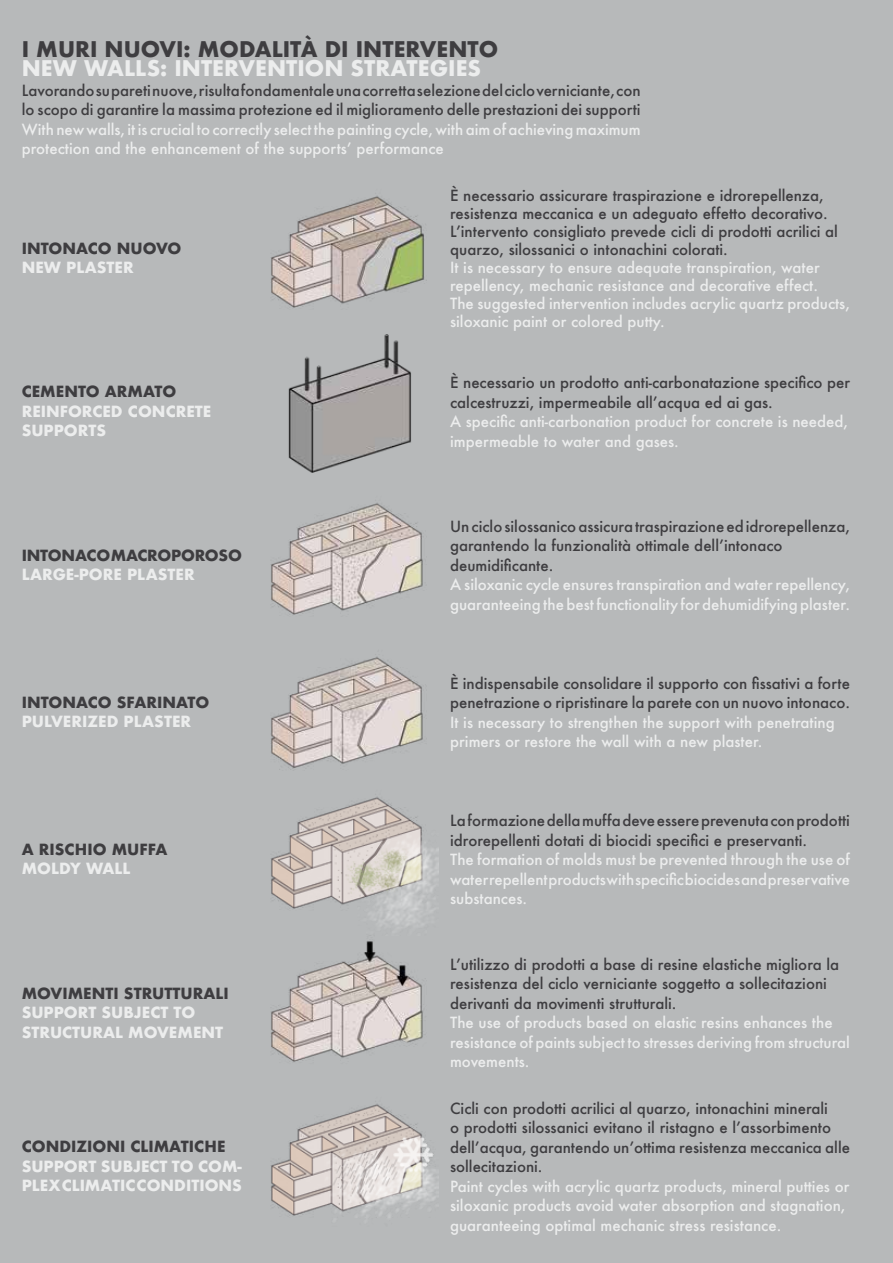
<style>
.page{position:relative;width:893px;height:1263px;background:#b7b9ba}
.page>*{position:absolute;margin:0;border:0;box-sizing:border-box;transform-origin:0 0}
.t1{font:700 21px "Futura";color:#3e3d40}
.t2{font:700 21px "Futura";color:#eceded}
.t3{font:500 15px/19.5px "Futura";color:#3e3d40}
.t4{font:500 15px/19.5px "Futura";color:#eceded}
.t5{font:700 15px/19.5px "Futura";color:#eceded}
.t6{font:700 15px "Futura";color:#3e3d40}
</style>
<div class="page">
<img style="left:271px;top:196px;width:167px;height:1022px">
<h1 class="t1" style="left:22px;top:33px;width:478px">I MURI NUOVI: MODALITÀ DI INTERVENTO</h1>
<h1 class="t2" style="left:22px;top:53px;width:461px">NEW WALLS: INTERVENTION STRATEGIES</h1>
<p class="t3" style="left:22px;top:80px;width:620px">Lavorando su pareti nuove, risulta fondamentale una corretta selezione del ciclo verniciante, con lo scopo di garantire la massima protezione ed il miglioramento delle prestazioni dei supporti</p>
<p class="t4" style="left:22px;top:119px;width:620px">With new walls, it is crucial to correctly select the painting cycle, with aim of achieving maximum protection and the enhancement of the supports’ performance</p>
<p class="t6" style="left:22px;top:237px;width:161px">INTONACO NUOVO</p>
<p class="t5" style="left:22px;top:258px;width:114px">NEW PLASTER</p>
<p class="t6" style="left:22px;top:381px;width:156px">CEMENTO ARMATO</p>
<p class="t5" style="left:22px;top:401px;width:191px">REINFORCED CONCRETE<br>SUPPORTS</p>
<p class="t6" style="left:22px;top:544px;width:222px">INTONACO MACROPOROSO</p>
<p class="t5" style="left:22px;top:565px;width:174px">LARGE-PORE PLASTER</p>
<p class="t6" style="left:22px;top:691px;width:189px">INTONACO SFARINATO</p>
<p class="t5" style="left:22px;top:712px;width:171px">PULVERIZED PLASTER</p>
<p class="t6" style="left:22px;top:838px;width:147px">A RISCHIO MUFFA</p>
<p class="t5" style="left:22px;top:859px;width:110px">MOLDY WALL</p>
<p class="t6" style="left:22px;top:982px;width:208px">MOVIMENTI STRUTTURALI</p>
<p class="t5" style="left:22px;top:1003px;width:203px">SUPPORT SUBJECT TO<br>STRUCTURAL MOVEMENT</p>
<p class="t6" style="left:22px;top:1135px;width:205px">CONDIZIONI CLIMATICHE</p>
<p class="t5" style="left:22px;top:1156px;width:222px">SUPPORT SUBJECT TO COM-<br>PLEX CLIMATIC CONDITIONS</p>
<p class="t3" style="left:450px;top:186px;width:389px;line-height:18px">È necessario assicurare traspirazione e idrorepellenza, resistenza meccanica e un adeguato effetto decorativo.<br>L’intervento consigliato prevede cicli di prodotti acrilici al quarzo, silossanici o intonachini colorati.</p>
<p class="t4" style="left:450px;top:258px;width:401px;line-height:18px">It is necessary to ensure adequate transpiration, water repellency, mechanic resistance and decorative effect.<br>The suggested intervention includes acrylic quartz products, siloxanic paint or colored putty.</p>
<p class="t3" style="left:450px;top:373px;width:401px">È necessario un prodotto anti-carbonatazione specifico per calcestruzzi, impermeabile all’acqua ed ai gas.</p>
<p class="t4" style="left:450px;top:412px;width:400px">A specific anti-carbonation product for concrete is needed, impermeable to water and gases.</p>
<p class="t3" style="left:450px;top:516px;width:401px">Un ciclo silossanico assicura traspirazione ed idrorepellenza, garantendo la funzionalità ottimale dell’intonaco deumidificante.</p>
<p class="t4" style="left:450px;top:575px;width:401px">A siloxanic cycle ensures transpiration and water repellency, guaranteeing the best functionality for dehumidifying plaster.</p>
<p class="t3" style="left:450px;top:673px;width:401px">È indispensabile consolidare il supporto con fissativi a forte penetrazione o ripristinare la parete con un nuovo intonaco.</p>
<p class="t4" style="left:450px;top:712px;width:386px">It is necessary to strengthen the support with penetrating primers or restore the wall with a new plaster.</p>
<p class="t3" style="left:450px;top:810px;width:401px">La formazione della muffa deve essere prevenuta con prodotti idrorepellenti dotati di biocidi specifici e preservanti.</p>
<p class="t4" style="left:450px;top:849px;width:401px;text-align:justify">The formation of molds must be prevented through the use of water repellent products with specific biocides and preservative substances.</p>
<p class="t3" style="left:450px;top:954px;width:391px">L’utilizzo di prodotti a base di resine elastiche migliora la resistenza del ciclo verniciante soggetto a sollecitazioni derivanti da movimenti strutturali.</p>
<p class="t4" style="left:450px;top:1013px;width:401px">The use of products based on elastic resins enhances the resistance of paints subject to stresses deriving from structural movements.</p>
<p class="t3" style="left:450px;top:1098px;width:401px">Cicli con prodotti acrilici al quarzo, intonachini minerali<br>o prodotti silossanici evitano il ristagno e l’assorbimento dell’acqua, garantendo un’ottima resistenza meccanica alle sollecitazioni.</p>
<p class="t4" style="left:450px;top:1176px;width:401px">Paint cycles with acrylic quartz products, mineral putties or siloxanic products avoid water absorption and stagnation, guaranteeing optimal mechanic stress resistance.</p>
</div>
